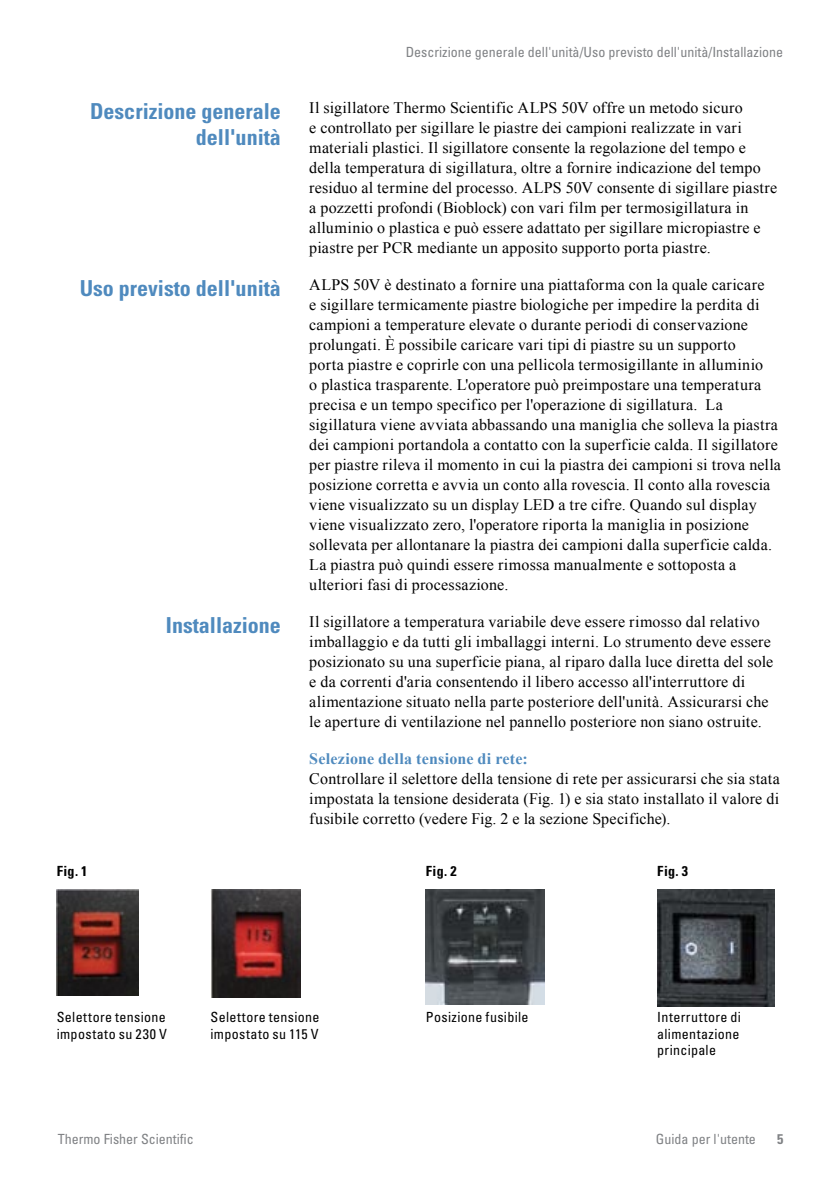
<style>
.page{position:relative;width:840px;height:1191px;background:#fff}
.page>*{position:absolute;margin:0;border:0;box-sizing:border-box;transform-origin:0 0}
.t1{font:700 condensed 22px/26.4px "Univers LT Std";color:#4f8abe;text-align:right}
.Body{font:16px/20px "Times New Roman";letter-spacing:.015em;color:#000}
.t2{font:700 16px "Times New Roman";letter-spacing:.01em;color:#4f8abe}
.Picture_text{font:condensed 14px/16.8px "Univers LT Std";letter-spacing:.025em;color:#000}
.t3{font:condensed 14px "Univers LT Std";color:#808285}
.Picture_text_bold{font:700 condensed 14px "Univers LT Std";letter-spacing:.025em;color:#000}
.t4{font:700 condensed 14px "Univers LT Std";color:#808285}
</style>
<div class="page">
<img style="left:57px;top:890px;width:82px;height:105px">
<img style="left:211px;top:890px;width:89px;height:107px">
<img style="left:425px;top:890px;width:119px;height:114px">
<img style="left:657px;top:890px;width:117px;height:116px">
<p class="t1" style="left:90px;top:97px;width:192px">Descrizione generale dell'unità</p>
<p class="t1" style="left:80px;top:274px;width:203px">Uso previsto dell'unità</p>
<p class="t1" style="left:166px;top:611px;width:116px">Installazione</p>
<p class="t3" style="left:405px;top:43px;width:379px">Descrizione generale dell'unità/Uso previsto dell'unità/Installazione</p>
<p class="Body" style="left:309px;top:98px;width:469px">Il sigillatore Thermo Scientific ALPS 50V offre un metodo sicuro<br>e controllato per sigillare le piastre dei campioni realizzate in vari materiali plastici. Il sigillatore consente la regolazione del tempo e della temperatura di sigillatura, oltre a fornire indicazione del tempo residuo al termine del processo. ALPS 50V consente di sigillare piastre a pozzetti profondi (Bioblock) con vari film per termosigillatura in alluminio o plastica e può essere adattato per sigillare micropiastre e piastre per PCR mediante un apposito supporto porta piastre.</p>
<p class="Body" style="left:309px;top:275px;width:473px">ALPS 50V è destinato a fornire una piattaforma con la quale caricare<br>e sigillare termicamente piastre biologiche per impedire la perdita di campioni a temperature elevate o durante periodi di conservazione prolungati. È possibile caricare vari tipi di piastre su un supporto<br>porta piastre e coprirle con una pellicola termosigillante in alluminio<br>o plastica trasparente. L'operatore può preimpostare una temperatura precisa e un tempo specifico per l'operazione di sigillatura. La sigillatura viene avviata abbassando una maniglia che solleva la piastra dei campioni portandola a contatto con la superficie calda. Il sigillatore per piastre rileva il momento in cui la piastra dei campioni si trova nella posizione corretta e avvia un conto alla rovescia. Il conto alla rovescia viene visualizzato su un display LED a tre cifre. Quando sul display viene visualizzato zero, l'operatore riporta la maniglia in posizione sollevata per allontanare la piastra dei campioni dalla superficie calda.<br>La piastra può quindi essere rimossa manualmente e sottoposta a ulteriori fasi di processazione.</p>
<p class="Body" style="left:309px;top:612px;width:465px">Il sigillatore a temperatura variabile deve essere rimosso dal relativo imballaggio e da tutti gli imballaggi interni. Lo strumento deve essere posizionato su una superficie piana, al riparo dalla luce diretta del sole e da correnti d'aria consentendo il libero accesso all'interruttore di alimentazione situato nella parte posteriore dell'unità. Assicurarsi che le aperture di ventilazione nel pannello posteriore non siano ostruite.</p>
<h3 class="t2" style="left:309px;top:748px;width:220px">Selezione della tensione di rete:</h3>
<p class="Body" style="left:309px;top:769px;width:472px;text-align:justify">Controllare il selettore della tensione di rete per assicurarsi che sia stata impostata la tensione desiderata (Fig. 1) e sia stato installato il valore di fusibile corretto (vedere Fig. 2 e la sezione Specifiche).</p>
<p class="Picture_text_bold" style="left:57px;top:862px;width:32px">Fig. 1</p>
<p class="Picture_text_bold" style="left:425px;top:862px;width:32px">Fig. 2</p>
<p class="Picture_text_bold" style="left:657px;top:862px;width:32px">Fig. 3</p>
<p class="Picture_text" style="left:57px;top:1008px;width:112px">Selettore tensione impostato su 230 V</p>
<p class="Picture_text" style="left:210px;top:1008px;width:110px">Selettore tensione impostato su 115 V</p>
<p class="Picture_text" style="left:425px;top:1008px;width:104px">Posizione fusibile</p>
<p class="Picture_text" style="left:657px;top:1008px;width:85px;text-align:justify">Interruttore di alimentazione principale</p>
<p class="t3" style="left:58px;top:1130px;width:138px">Thermo Fisher Scientific</p>
<p class="t3" style="left:655px;top:1130px;width:101px">Guida per l'utente</p>
<p class="t4" style="left:776px;top:1130px;width:8px">5</p>
</div>
